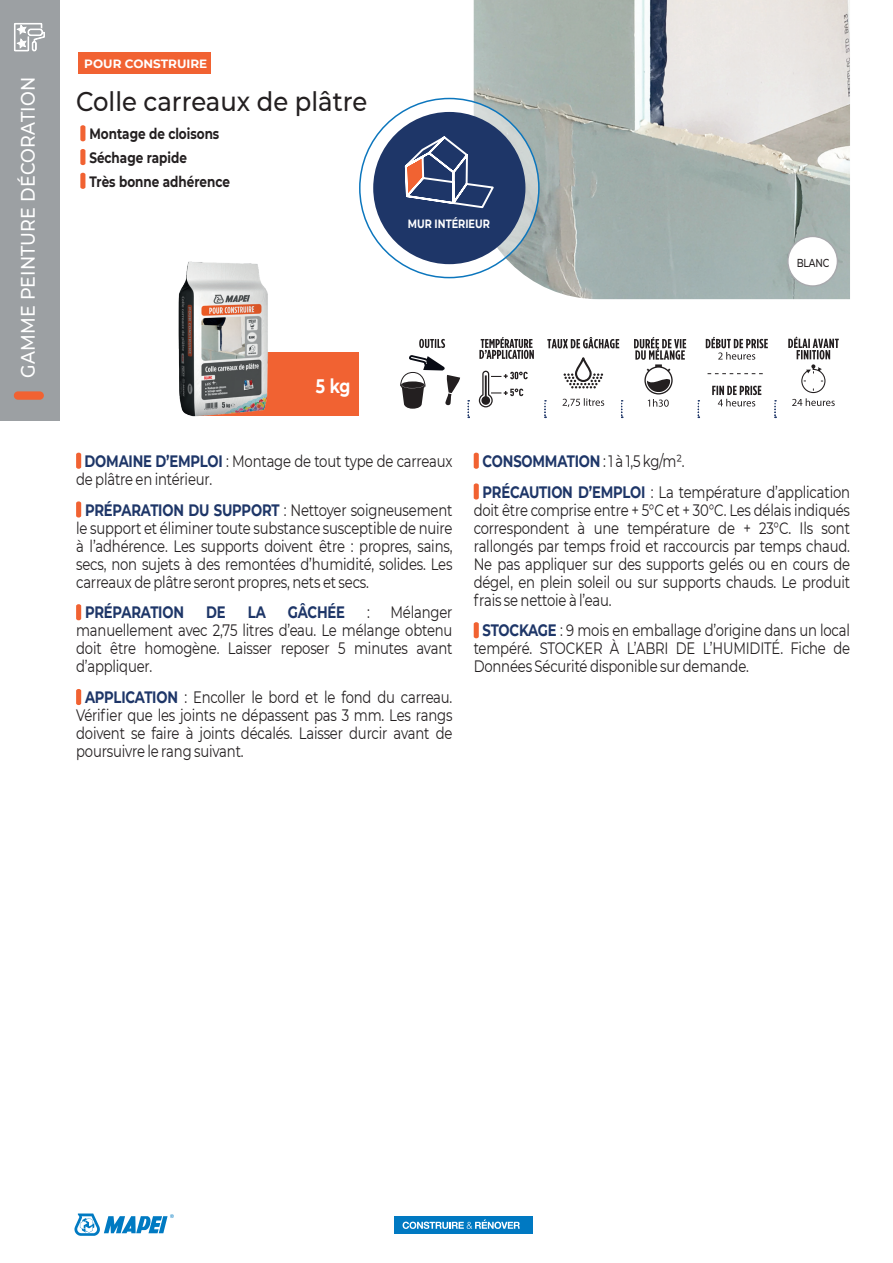
<style>
.page{position:relative;width:893px;height:1263px;background:#fff}
.page>*{position:absolute;margin:0;border:0;box-sizing:border-box;transform-origin:0 0}
.t1{font:500 27px "Montserrat";color:#231f20;scale:.9 1}
.t2{font:500 19.5px "Montserrat";letter-spacing:.01em;color:#fff;scale:.9 1}
.t3{font:700 19.5px "Montserrat";color:#fff;scale:.8 1}
.t4{font:16.5px/18px "Montserrat";letter-spacing:-.015em;color:#231f20;text-align:justify;scale:.8 1}
.t5{font:700 16.5px "Montserrat";letter-spacing:-.015em;color:#1e3668;scale:.8 1}
.t6{font:700 15px/23.7px "Montserrat";color:#231f20;scale:.8 1}
.t7{font:700 12px "Montserrat";color:#fff}
.t8{font:700 12px "Montserrat";color:#fff;scale:.81 1}
.t9{font:500 11.55px "Montserrat";letter-spacing:-.015em;color:#231f20;scale:.8 1}
.s1{font-weight:700;color:#1e3668}
</style>
<div class="page">
<svg style="left:74px;top:1213px;width:100px;height:23px"></svg>
<img style="left:474px;top:0;width:376px;height:299px">
<svg style="left:80px;top:125px;width:5px;height:16px"></svg>
<svg style="left:80px;top:149px;width:5px;height:16px"></svg>
<svg style="left:80px;top:173px;width:5px;height:16px"></svg>
<svg style="left:76px;top:453px;width:5px;height:16px"></svg>
<svg style="left:76px;top:501px;width:5px;height:16px"></svg>
<svg style="left:76px;top:604px;width:5px;height:16px"></svg>
<svg style="left:76px;top:689px;width:5px;height:16px"></svg>
<svg style="left:474px;top:453px;width:5px;height:16px"></svg>
<svg style="left:474px;top:483px;width:5px;height:16px"></svg>
<svg style="left:474px;top:622px;width:5px;height:16px"></svg>
<svg style="left:400px;top:355px;width:60px;height:54px"></svg>
<svg style="left:419px;top:339px;width:26px;height:9px"></svg>
<svg style="left:479px;top:337px;width:55px;height:22px"></svg>
<svg style="left:479px;top:371px;width:49px;height:36px"></svg>
<div style="left:575px;top:357px;width:17px;height:25px;border:2px solid #231f20;border-radius:7px"></div>
<svg style="left:564px;top:373px;width:39px;height:15px"></svg>
<svg style="left:562px;top:398px;width:42px;height:9px"></svg>
<svg style="left:547px;top:337px;width:72px;height:11px"></svg>
<svg style="left:634px;top:337px;width:52px;height:70px"></svg>
<svg style="left:707px;top:373px;width:56px;height:1px"></svg>
<svg style="left:712px;top:386px;width:49px;height:20px"></svg>
<svg style="left:706px;top:337px;width:62px;height:23px"></svg>
<svg style="left:788px;top:337px;width:51px;height:69px"></svg>
<svg style="left:468px;top:400px;width:1px;height:18px"></svg>
<svg style="left:544px;top:400px;width:2px;height:18px"></svg>
<svg style="left:621px;top:400px;width:2px;height:18px"></svg>
<svg style="left:698px;top:400px;width:1px;height:18px"></svg>
<svg style="left:774px;top:400px;width:2px;height:18px"></svg>
<div style="left:198px;top:352px;width:161px;height:64px;background:#f16232"></div>
<img style="left:178px;top:261px;width:90px;height:156px">
<svg style="left:360px;top:99px;width:179px;height:179px"></svg>
<div style="left:373px;top:112px;width:152px;height:152px;background:#1e3668;border-radius:50%"></div>
<svg style="left:404px;top:136px;width:90px;height:73px"></svg>
<div style="left:788px;top:236px;width:49px;height:50px;background:#fff;border-radius:50%"></div>
<div style="left:787px;top:236px;width:51px;height:51px;border:1px solid #a8a9ad;border-radius:50%"></div>
<div style="left:0;top:0;width:60px;height:421px;background:#9ca0a3"></div>
<svg style="left:14px;top:23px;width:31px;height:28px"></svg>
<div style="left:14px;top:391px;width:30px;height:9px;background:#f16232;border-radius:4px"></div>
<div style="left:78px;top:52px;width:132px;height:22px;background:#f16232"></div>
<div style="left:394px;top:1216px;width:139px;height:17px;background:#0079c2"></div>
<svg style="left:403px;top:1219px;width:117px;height:10px"></svg>
<p class="t2" style="left:14px;top:378px;width:336px;rotate:-90deg">GAMME PEINTURE DÉCORATION</p>
<p class="t7" style="left:84px;top:56px;width:125px">POUR CONSTRUIRE</p>
<h1 class="t1" style="left:76px;top:83px;width:325px">Colle carreaux de plâtre</h1>
<p class="t6" style="left:89px;top:121px;width:177px">Montage de cloisons<br>Séchage rapide<br>Très bonne adhérence</p>
<p class="t8" style="left:408px;top:215px;width:103px">MUR INTÉRIEUR</p>
<p class="t3" style="left:316px;top:372px;width:45px">5 kg</p>
<p class="t9" style="left:797px;top:255px;width:43px">BLANC</p>
<p class="t4" style="left:76px;top:451px;width:472px;text-indent:8px"><span class="s1">DOMAINE D’EMPLOI</span> : Montage de tout type de carreaux de plâtre en intérieur.</p>
<p class="t4" style="left:76px;top:500px;width:472px;text-indent:9px"><span class="s1">PRÉPARATION DU SUPPORT</span> : Nettoyer soigneusement le support et éliminer toute substance susceptible de nuire à l’adhérence. Les supports doivent être : propres, sains, secs, non sujets à des remontées d’humidité, solides. Les carreaux de plâtre seront propres, nets et secs.</p>
<p class="t5" style="left:85px;top:600px;width:125px">PRÉPARATION</p>
<p class="t5" style="left:206px;top:600px;width:26px">DE</p>
<p class="t5" style="left:248px;top:600px;width:24px">LA</p>
<p class="t5" style="left:288px;top:600px;width:73px">GÂCHÉE</p>
<p class="t4" style="left:76px;top:603px;width:472px;text-indent:291px">: Mélanger manuellement avec 2,75 litres d’eau. Le mélange obtenu doit être homogène. Laisser reposer 5 minutes avant d’appliquer.</p>
<p class="t4" style="left:76px;top:688px;width:472px;text-indent:9px"><span class="s1">APPLICATION</span> : Encoller le bord et le fond du carreau.<br>Vérifier que les joints ne dépassent pas 3 mm. Les rangs doivent se faire à joints décalés. Laisser durcir avant de poursuivre le rang suivant.</p>
<p class="t4" style="left:483px;top:445px;width:461px;line-height:30.8px"><span class="s1">CONSOMMATION</span> : 1 à 1,5 kg/m².<br><span class="s1">PRÉCAUTION D’EMPLOI</span> : La température d’application</p>
<p class="t4" style="left:474px;top:500px;width:472px">doit être comprise entre + 5°C et + 30°C. Les délais indiqués correspondent à une température de + 23°C. Ils sont rallongés par temps froid et raccourcis par temps chaud.<br>Ne pas appliquer sur des supports gelés ou en cours de dégel, en plein soleil ou sur supports chauds. Le produit frais se nettoie à l’eau.</p>
<p class="t4" style="left:474px;top:621px;width:472px;text-indent:9px"><span class="s1">STOCKAGE</span> : 9 mois en emballage d’origine dans un local tempéré. STOCKER À L’ABRI DE L’HUMIDITÉ. Fiche de Données Sécurité disponible sur demande.</p>
</div>
